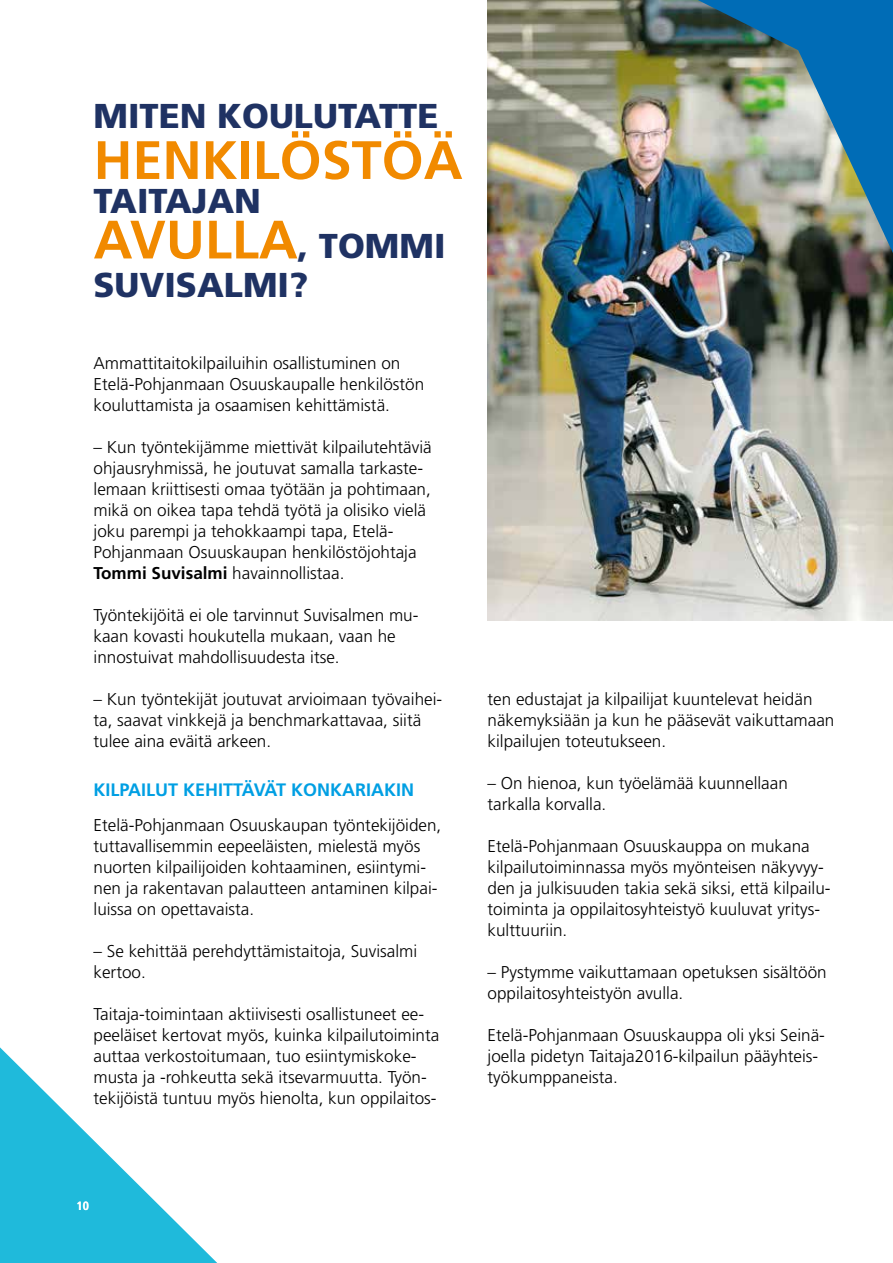
<style>
.page{position:relative;width:893px;height:1263px;background:#fff}
.page>*{position:absolute;margin:0;border:0;box-sizing:border-box;transform-origin:0 0}
.OTSIKKO{font:700 54px "Frutiger LT Std";color:#f18a00}
.OTSIKKO-2{font:900 34.5px "Frutiger LT Std";color:#1f3263}
.väliotsikko{font:700 18px "Frutiger LT Std";color:#009fe3}
.leipis{font:300 17.1px/21px "Frutiger LT Std";color:#000}
.t1{font:700 condensed 12px "Frutiger LT Std";color:#fff}
.s1{font-weight:900;font-size:34.5px;color:#1f3263}
.s2{font-weight:700}
</style>
<div class="page">
<svg style="left:0;top:1047px;width:217px;height:216px"></svg>
<img style="left:488px;top:0;width:405px;height:621px">
<img style="left:698px;top:0;width:195px;height:253px">
<p class="OTSIKKO-2" style="left:94px;top:95px;width:347px">MITEN KOULUTATTE</p>
<p class="OTSIKKO" style="left:94px;top:128px;width:371px">HENKILÖSTÖÄ</p>
<p class="OTSIKKO-2" style="left:94px;top:181px;width:169px">TAITAJAN</p>
<p class="OTSIKKO" style="left:94px;top:208px;width:353px">AVULLA<span class="s1">, TOMMI</span></p>
<p class="OTSIKKO-2" style="left:94px;top:265px;width:216px">SUVISALMI?</p>
<p class="leipis" style="left:94px;top:353px;width:332px">Ammattitaitokilpailuihin osallistuminen on<br>Etelä-Pohjanmaan Osuuskaupalle henkilöstön kouluttamista ja osaamisen kehittämistä.</p>
<p class="leipis" style="left:94px;top:437px;width:340px">– Kun työntekijämme miettivät kilpailutehtäviä ohjausryhmissä, he joutuvat samalla tarkaste&shy;lemaan kriittisesti omaa työtään ja pohtimaan, mikä on oikea tapa tehdä työtä ja olisiko vielä joku parempi ja tehokkaampi tapa, Etelä-Pohjanmaan Osuuskaupan henkilöstöjohtaja <span class="s2">Tommi Suvisalmi</span> havainnollistaa.</p>
<p class="leipis" style="left:94px;top:605px;width:326px">Työntekijöitä ei ole tarvinnut Suvisalmen mu&shy;kaan kovasti houkutella mukaan, vaan he innostuivat mahdollisuudesta itse.</p>
<p class="leipis" style="left:94px;top:689px;width:350px">– Kun työntekijät joutuvat arvioimaan työvaihei&shy;ta, saavat vinkkejä ja benchmarkattavaa, siitä tulee aina eväitä arkeen.</p>
<p class="väliotsikko" style="left:94px;top:779px;width:322px">KILPAILUT KEHITTÄVÄT KONKARIAKIN</p>
<p class="leipis" style="left:94px;top:815px;width:349px">Etelä-Pohjanmaan Osuuskaupan työntekijöiden, tuttavallisemmin eepeeläisten, mielestä myös nuorten kilpailijoiden kohtaaminen, esiintymi&shy;nen ja rakentavan palautteen antaminen kilpai&shy;luissa on opettavaista.</p>
<p class="leipis" style="left:94px;top:941px;width:325px">– Se kehittää perehdyttämistaitoja, Suvisalmi kertoo.</p>
<p class="leipis" style="left:94px;top:1004px;width:347px">Taitaja-toimintaan aktiivisesti osallistuneet ee&shy;peeläiset kertovat myös, kuinka kilpailutoiminta auttaa verkostoitumaan, tuo esiintymiskoke&shy;musta ja -rohkeutta sekä itsevarmuutta. Työn&shy;tekijöistä tuntuu myös hienolta, kun oppilaitos-</p>
<p class="leipis" style="left:488px;top:689px;width:348px">ten edustajat ja kilpailijat kuuntelevat heidän näkemyksiään ja kun he pääsevät vaikuttamaan kilpailujen toteutukseen.</p>
<p class="leipis" style="left:488px;top:773px;width:302px">– On hienoa, kun työelämää kuunnellaan tarkalla korvalla.</p>
<p class="leipis" style="left:488px;top:836px;width:344px">Etelä-Pohjanmaan Osuuskauppa on mukana kilpailutoiminnassa myös myönteisen näkyvyy&shy;den ja julkisuuden takia sekä siksi, että kilpailu&shy;toiminta ja oppilaitosyhteistyö kuuluvat yritys&shy;kulttuuriin.</p>
<p class="leipis" style="left:488px;top:962px;width:341px">– Pystymme vaikuttamaan opetuksen sisältöön oppilaitosyhteistyön avulla.</p>
<p class="leipis" style="left:488px;top:1025px;width:339px">Etelä-Pohjanmaan Osuuskauppa oli yksi Seinä&shy;joella pidetyn Taitaja2016-kilpailun pääyhteis&shy;työkumppaneista.</p>
<p class="t1" style="left:77px;top:1199px;width:14px">10</p>
</div>
